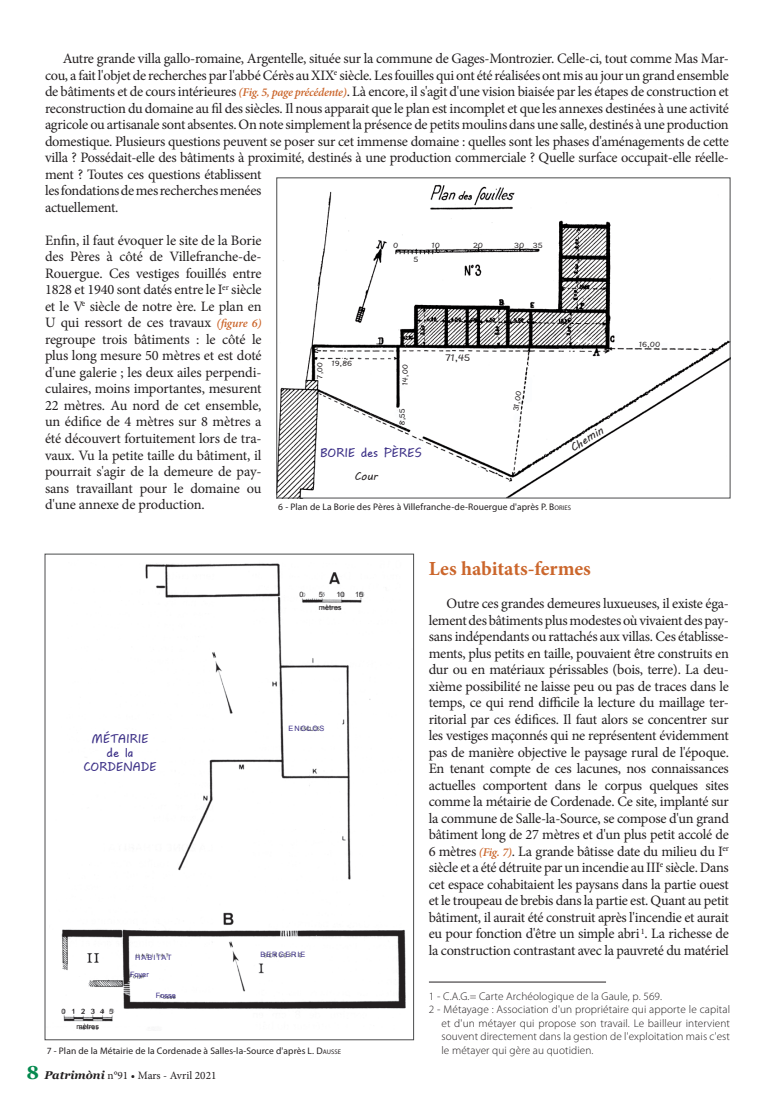
<style>
.page{position:relative;width:762px;height:1099px;background:#fff}
.page>*{position:absolute;margin:0;border:0;box-sizing:border-box;transform-origin:0 0}
.t1{font:700 20px "Minion Pro";color:#cb662c}
.t2{font:14.38px/16.5px "Minion Pro";letter-spacing:-.02em;color:#231f20;text-align:justify}
.t3{font:italic 12.38px/14.1px "MV Boli";letter-spacing:-.02em;color:#3b2f86;text-align:center}
.t4{font:11.25px "Minion Pro";color:#231f20}
.t5{font:300 11.12px "Myriad Pro";letter-spacing:.01em;color:#231f20}
.t6{font:11.12px "MV Boli";color:#231f20}
.t7{font:9.5px "Myriad Pro";letter-spacing:.01em;color:#231f20}
.t8{font:italic 9.12px "MV Boli";color:#231f20}
.t9{font:italic 7.38px "MV Boli";color:#231f20}
.t10{font:7.38px "Arial";letter-spacing:.135em;color:#3b2f86}
.t11{font:7.38px "Arial";color:#231f20}
.t12{font:italic 7.25px "MV Boli";color:#231f20}
.s1{font-weight:600;font-style:italic;font-size:11.88px;color:#cb662c}
.s2{font-style:inherit}
.s3{font-size:6.62px}
.s4{font-family:"Georgia";font-weight:700;font-size:18.75px;color:#04894e}
.s5{font-family:"Georgia";font-weight:700;font-style:italic}
</style>
<div class="page">
<hr style="left:429px;top:981px;width:177px;height:1px;background:#231f20">
<img style="left:279px;top:184px;width:449px;height:312px">
<img style="left:61px;top:563px;width:345px;height:467px">
<p class="t2" style="left:45px;top:51px;width:685px;text-align:left;text-indent:18px">Autre grande villa gallo-romaine, Argentelle, située sur la commune de Gages-Montrozier. Celle-ci, tout comme Mas Mar&shy;cou, a fait l'objet de recherches par l'abbé Cérès au XIX<sup>e</sup> siècle. Les fouilles qui ont été réalisées ont mis au jour un grand ensemble de bâtiments et de cours intérieures <span class="s1">(Fig. 5, page précédente)</span>. Là encore, il s'agit d'une vision biaisée par les étapes de construction et reconstruction du domaine au fil des siècles. Il nous apparait que le plan est incomplet et que les annexes destinées à une activité agricole ou artisanale sont absentes. On note simplement la présence de petits moulins dans une salle, destinés à une production domestique. Plusieurs questions peuvent se poser sur cet immense domaine : quelles sont les phases d'aménagements de cette villa ? Possédait-elle des bâtiments à proximité, destinés à une production commerciale ? Quelle surface occupait-elle réelle&shy;ment ? Toutes ces questions établissent<br>les fondations de mes recherches menées<br>actuellement.</p>
<p class="t2" style="left:45px;top:232px;width:218px">Enfin, il faut évoquer le site de la Borie des Pères à côté de Villefranche-de-Rouergue. Ces vestiges fouillés entre 1828 et 1940 sont datés entre le I<sup>er</sup> siècle et le V<sup>e</sup> siècle de notre ère. Le plan en U qui ressort de ces travaux <span class="s1">(figure 6) </span>regroupe trois bâtiments : le côté le plus long mesure 50 mètres et est doté d'une galerie ; les deux ailes perpendi&shy;culaires, moins importantes, mesurent 22 mètres. Au nord de cet ensemble, un édifice de 4 mètres sur 8 mètres a été découvert fortuitement lors de tra&shy;vaux. Vu la petite taille du bâtiment, il pourrait s'agir de la demeure de pay&shy;sans travaillant pour le domaine ou d'une annexe de production.</p>
<p class="t9" style="left:393px;top:241px;width:9px">0</p>
<p class="t9" style="left:432px;top:241px;width:12px">10</p>
<p class="t9" style="left:473px;top:241px;width:14px">20</p>
<p class="t9" style="left:515px;top:241px;width:32px">30 35</p>
<p class="t9" style="left:414px;top:255px;width:9px">5</p>
<p class="t9" style="left:639px;top:339px;width:25px">16,00</p>
<p class="t8" style="left:446px;top:352px;width:29px">71,45</p>
<p class="t12" style="left:315px;top:379px;width:21px;rotate:-90deg">7,00</p>
<p class="t9" style="left:332px;top:358px;width:24px">19,86</p>
<p class="t9" style="left:400px;top:385px;width:25px;rotate:-90deg">14,00</p>
<p class="t9" style="left:397px;top:425px;width:20px;rotate:-90deg">8,55</p>
<p class="t9" style="left:511px;top:410px;width:22px;rotate:-82deg">31,00</p>
<p class="t6" style="left:567px;top:442px;width:38px;rotate:-32deg">Chemin</p>
<p class="t3" style="left:320px;top:445px;width:103px">BORIE des PÈRES</p>
<p class="t6" style="left:354px;top:469px;width:25px">Cour</p>
<p class="t7" style="left:278px;top:500px;width:294px">6 - Plan de La Borie des Pères à Villefranche-de-Rouergue d'après P. <span class="s2">B</span><span class="s3">ORIES</span></p>
<p class="t3" style="left:84px;top:731px;width:75px">MÉTAIRIE de la<br>CORDENADE</p>
<p class="t11" style="left:299px;top:589px;width:6px">0</p>
<p class="t11" style="left:319px;top:589px;width:6px">5</p>
<p class="t11" style="left:336px;top:589px;width:10px">10</p>
<p class="t11" style="left:355px;top:589px;width:10px">15</p>
<p class="t11" style="left:319px;top:603px;width:24px">mètres</p>
<p class="t10" style="left:288px;top:723px;width:37px">ENCLOS</p>
<p class="t10" style="left:135px;top:952px;width:38px">HABITAT</p>
<p class="t10" style="left:260px;top:949px;width:46px">BERGERIE</p>
<p class="t10" style="left:130px;top:969px;width:20px">Foyer</p>
<p class="t11" style="left:62px;top:1006px;width:25px">012</p>
<p class="t11" style="left:109px;top:1006px;width:6px">5</p>
<p class="t11" style="left:77px;top:1022px;width:24px">mètres</p>
<p class="t11" style="left:91px;top:1006px;width:15px">3 4</p>
<p class="t10" style="left:156px;top:991px;width:22px">Fosse</p>
<p class="t7" style="left:47px;top:1044px;width:296px">7 - Plan de la Métairie de la Cordenade à Salles-la-Source d'après L. <span class="s2">D</span><span class="s3">AUSSE</span></p>
<p class="t4" style="left:27px;top:1067px;width:191px"><span class="s4">8</span> <span class="s5">Patrimòni</span> n°91 • Mars - Avril 2021</p>
<h1 class="t1" style="left:429px;top:554px;width:164px">Les habitats-fermes</h1>
<p class="t2" style="left:429px;top:595px;width:302px;text-indent:18px">Outre ces grandes demeures luxueuses, il existe éga&shy;lement des bâtiments plus modestes où vivaient des pay&shy;sans indépendants ou rattachés aux villas. Ces établisse&shy;ments, plus petits en taille, pouvaient être construits en dur ou en matériaux périssables (bois, terre). La deu&shy;xième possibilité ne laisse peu ou pas de traces dans le temps, ce qui rend difficile la lecture du maillage ter&shy;ritorial par ces édifices. Il faut alors se concentrer sur les vestiges maçonnés qui ne représentent évidemment pas de manière objective le paysage rural de l'époque.<br>En tenant compte de ces lacunes, nos connaissances actuelles comportent dans le corpus quelques sites comme la métairie de Cordenade. Ce site, implanté sur la commune de Salle-la-Source, se compose d'un grand bâtiment long de 27 mètres et d'un plus petit accolé de 6 mètres <span class="s1">(Fig. 7)</span>. La grande bâtisse date du milieu du I<sup>er </sup>siècle et a été détruite par un incendie au III<sup>e</sup> siècle. Dans cet espace cohabitaient les paysans dans la partie ouest et le troupeau de brebis dans la partie est. Quant au petit bâtiment, il aurait été construit après l'incendie et aurait eu pour fonction d'être un simple abri <sup>1</sup>. La richesse de la construction contrastant avec la pauvreté du matériel</p>
<p class="t5" style="left:429px;top:989px;width:235px">1 - C.A.G.= Carte Archéologique de la Gaule, p. 569.</p>
<p class="t5" style="left:429px;top:1003px;width:303px">2 - Métayage : Association d'un propriétaire qui apporte le capital</p>
<p class="t5" style="left:441px;top:1016px;width:290px">et d'un métayer qui propose son travail. Le bailleur intervient</p>
<p class="t5" style="left:441px;top:1030px;width:290px">souvent directement dans la gestion de l'exploitation mais c'est</p>
<p class="t5" style="left:441px;top:1043px;width:154px">le métayer qui gère au quotidien.</p>
</div>
